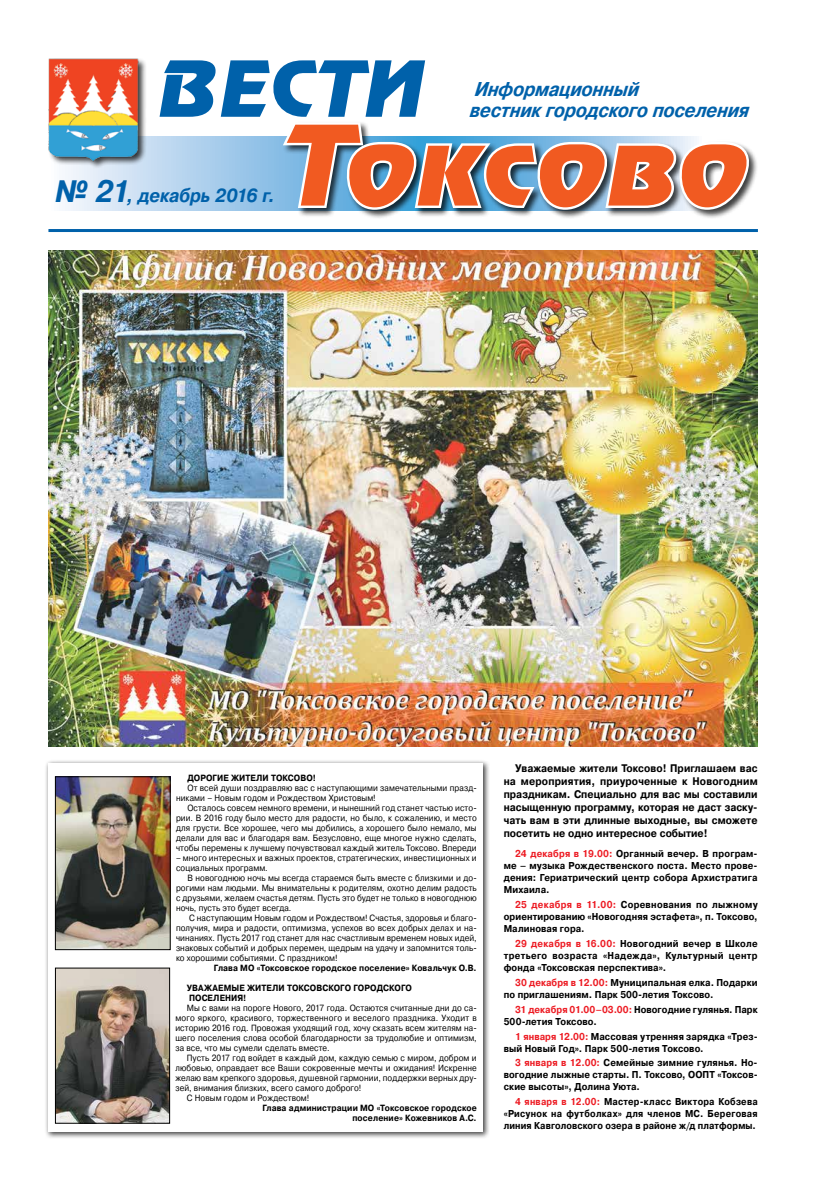
<style>
.page{position:relative;width:823px;height:1191px;background:#fff}
.page>*{position:absolute;margin:0;border:0;box-sizing:border-box;transform-origin:0 0}
.t1{font:italic 99px "AG Zeppelin C";letter-spacing:.025em;color:#f15a21;scale:1.11 1}
.t2{font:italic 69px "AG Zeppelin C";letter-spacing:.025em;color:#0061aa;scale:1.1 1}
.t3{font:italic 700 20px/21px "Pragmatica C";letter-spacing:-.005em;color:#0061aa;scale:.87 1}
.t4{font:italic 700 19px "Pragmatica C";letter-spacing:-.01em;color:#0061aa;scale:.9 1}
.t5{font:700 11px/13px "Pragmatica C";color:#000;text-align:justify;scale:.9 1}
.t6{font:700 10px/12px "Pragmatica C";letter-spacing:.01em;color:#000;text-align:justify;scale:.9 1}
.t7{font:700 10px/12px "Pragmatica C";letter-spacing:.01em;color:#000;text-align:justify;scale:.88 1}
.t8{font:9px/10px "Pragmatica C";letter-spacing:.01em;color:#000;text-align:justify;scale:.9 1}
.t9{font:700 9px/10px "Pragmatica C";letter-spacing:.015em;color:#000;scale:.9 1}
.s1{font-size:31px}
.s2{color:#ed1b23}
</style>
<div class="page">
<svg style="left:65px;top:137px;width:214px;height:73px;background:#b6d4ee"></svg>
<div style="left:48px;top:58px;width:99px;height:111px;background:#000;opacity:.75"></div>
<img style="left:48px;top:58px;width:95px;height:109px">
<div style="left:282px;top:121px;width:475px;height:98px;background:#000;opacity:.75"></div>
<svg style="left:279px;top:121px;width:471px;height:91px"></svg>
<hr style="left:48px;top:229px;width:709px;height:3px;background:#0061aa">
<div style="left:45px;top:759px;width:444px;height:380px;background:#000;opacity:.75"></div>
<div style="left:48px;top:763px;width:434px;height:368px;background:#fff"></div>
<img style="left:48px;top:250px;width:709px;height:496px">
<img style="left:57px;top:778px;width:111px;height:169px">
<div style="left:55px;top:776px;width:115px;height:173px;border:1px solid #000"></div>
<img style="left:57px;top:970px;width:111px;height:151px">
<div style="left:55px;top:968px;width:115px;height:155px;border:1px solid #000"></div>
<h2 class="t2" style="left:158px;top:46px;width:244px">ВЕСТИ</h2>
<h1 class="t1" style="left:284px;top:104px;width:418px">Токсово</h1>
<h3 class="t3" style="left:469px;top:79px;width:325px">Информационный<br>вестник городского поселения</h3>
<h3 class="t4" style="left:55px;top:185px;width:246px"><span class="s1">№ 21</span>, декабрь 2016 г.</h3>
<p class="t9" style="left:187px;top:772px;width:144px">ДОРОГИЕ ЖИТЕЛИ ТОКСОВО!</p>
<p class="t8" style="left:176px;top:782px;width:335px;text-indent:11px">От всей души поздравляю вас с наступающими замечательными празд&shy;никами – Новым годом и Рождеством Христовым!</p>
<p class="t8" style="left:176px;top:802px;width:335px;text-indent:11px">Осталось совсем немного времени, и нынешний год станет частью исто&shy;рии. В 2016 году было место для радости, но было, к сожалению, и место для грусти. Все хорошее, чего мы добились, а хорошего было немало, мы делали для вас и благодаря вам. Безусловно, еще многое нужно сделать, чтобы перемены к лучшему почувствовал каждый житель Токсово. Впереди</p>
<p class="t8" style="left:176px;top:852px;width:335px">– много интересных и важных проектов, стратегических, инвестиционных и социальных программ.</p>
<p class="t8" style="left:176px;top:872px;width:335px;text-indent:11px">В новогоднюю ночь мы всегда стараемся быть вместе с близкими и до&shy;рогими нам людьми. Мы внимательны к родителям, охотно делим радость с друзьями, желаем счастья детям. Пусть это будет не только в новогоднюю ночь, пусть это будет всегда.</p>
<p class="t8" style="left:176px;top:912px;width:335px;text-indent:13px">С наступающим Новым годом и Рождеством! Счастья, здоровья и благо&shy;получия, мира и радости, оптимизма, успехов во всех добрых делах и на&shy;чинаниях. Пусть 2017 год станет для нас счастливым временем новых идей, знаковых событий и добрых перемен, щедрым на удачу и запомнится толь&shy;ко хорошими событиями. С праздником!</p>
<p class="t9" style="left:214px;top:962px;width:293px">Глава МО «Токсовское городское поселение» Ковальчук О.В.</p>
<p class="t9" style="left:187px;top:982px;width:252px">УВАЖАЕМЫЕ ЖИТЕЛИ ТОКСОВСКОГО ГОРОДСКОГО<br>ПОСЕЛЕНИЯ!</p>
<p class="t8" style="left:175px;top:1002px;width:336px;text-indent:11px">Мы с вами на пороге Нового, 2017 года. Остаются считанные дни до са&shy;мого яркого, красивого, торжественного и веселого праздника. Уходит в историю 2016 год. Провожая уходящий год, хочу сказать всем жителям на&shy;шего поселения слова особой благодарности за трудолюбие и оптимизм, за все, что мы сумели сделать вместе.</p>
<p class="t8" style="left:187px;top:1052px;width:323px">Пусть 2017 год войдет в каждый дом, каждую семью с миром, добром и</p>
<p class="t8" style="left:175px;top:1062px;width:336px">любовью, оправдает все Ваши сокровенные мечты и ожидания! Искренне</p>
<p class="t8" style="left:175px;top:1072px;width:336px">желаю вам крепкого здоровья, душевной гармонии, поддержки верных дру-</p>
<p class="t8" style="left:175px;top:1082px;width:208px">зей, внимания близких, всего самого доброго!</p>
<p class="t8" style="left:187px;top:1092px;width:138px">С Новым годом и Рождеством!</p>
<p class="t9" style="left:262px;top:1102px;width:239px;text-align:right">Глава администрации МО «Токсовское городское поселение» Кожевников А.С.</p>
<p class="t5" style="left:503px;top:761px;width:283px;text-indent:11px">Уважаемые жители Токсово! Приглашаем вас на мероприятия, приуроченные к Новогодним праздникам. Специально для вас мы составили насыщенную программу, которая не даст заску&shy;чать вам в эти длинные выходные, вы сможете посетить не одно интересное событие!</p>
<p class="t6" style="left:503px;top:848px;width:283px;text-indent:11px"><span class="s2">24 декабря в 19.00:</span> Органный вечер. В програм&shy;ме – музыка Рождественского поста. Место прове&shy;дения: Гериатрический центр собора Архистратига Михаила.</p>
<p class="t6" style="left:503px;top:898px;width:283px;text-indent:11px"><span class="s2">25 декабря в 11.00:</span> Соревнования по лыжному ориентированию «Новогодняя эстафета», п. Токсово, Малиновая гора.</p>
<p class="t6" style="left:503px;top:937px;width:283px;text-indent:11px"><span class="s2">29 декабря в 16.00:</span> Новогодний вечер в Школе третьего возраста «Надежда», Культурный центр фонда «Токсовская перспектива».</p>
<p class="t6" style="left:503px;top:976px;width:283px;text-indent:11px"><span class="s2">30 декабря в 12.00:</span> Муниципальная елка. Подарки по приглашениям. Парк 500-летия Токсово.</p>
<p class="t6" style="left:503px;top:1003px;width:283px;text-indent:11px"><span class="s2">31 декабря 01.00–03.00:</span> Новогодние гулянья. Парк<br>500-летия Токсово.</p>
<p class="t6" style="left:503px;top:1030px;width:283px;text-indent:11px"><span class="s2">1 января 12.00:</span> Массовая утренняя зарядка «Трез&shy;вый Новый Год». Парк 500-летия Токсово.</p>
<p class="t6" style="left:503px;top:1057px;width:283px;text-indent:11px"><span class="s2">3 января в 12.00:</span> Семейные зимние гулянья. Но&shy;вогодние лыжные старты. П. Токсово, ООПТ «Токсов&shy;ские высоты», Долина Уюта.</p>
<p class="t7" style="left:503px;top:1095px;width:290px;text-indent:11px"><span class="s2">4 января в 12.00:</span> Мастер-класс Виктора Кобзева «Рисунок на футболках» для членов МС. Береговая линия Кавголовского озера в районе ж/д платформы.</p>
</div>
